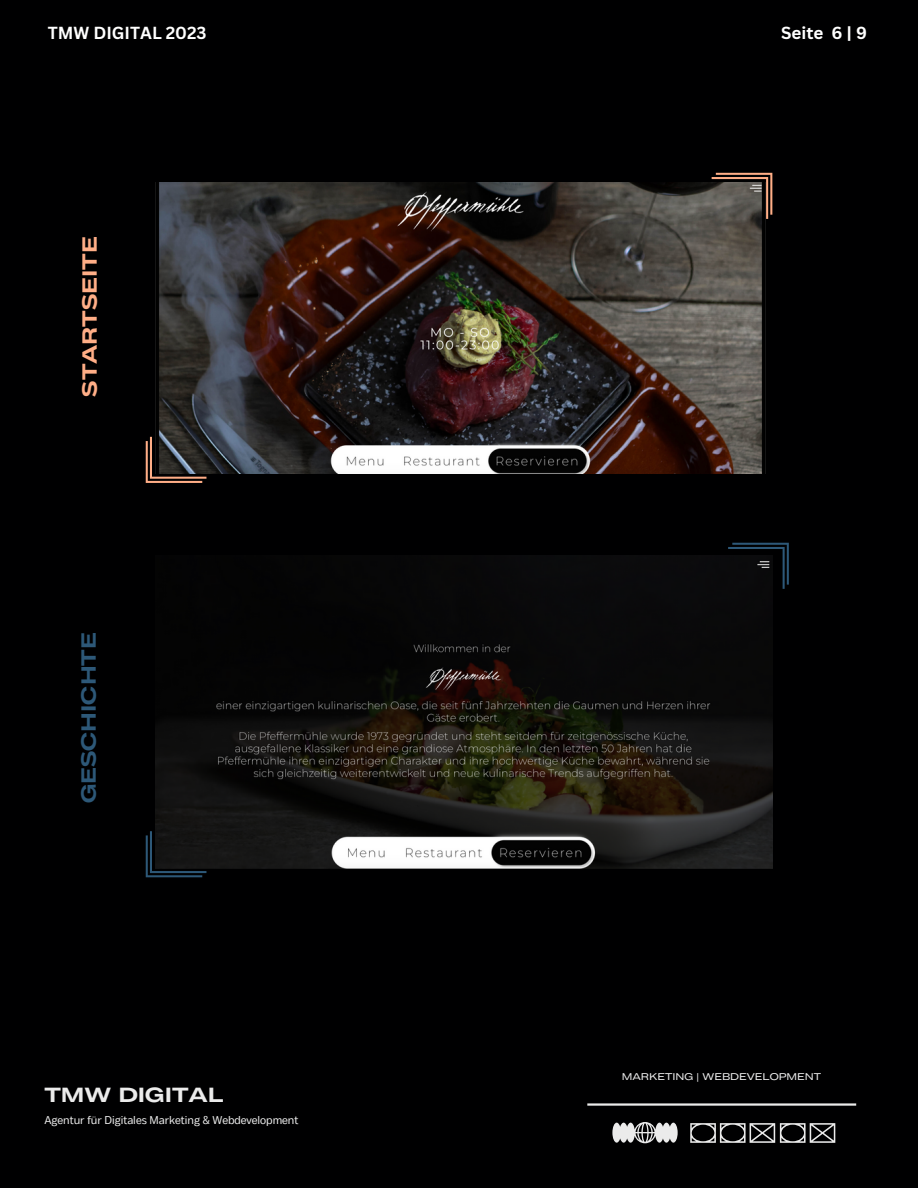
<style>
.page{position:relative;width:918px;height:1188px;background:#000001}
.page>*{position:absolute;margin:0;border:0;box-sizing:border-box;transform-origin:0 0}
.t1{font:700 20.55px "Body Text Large";color:#ebebeb}
.t2{font:700 20.55px "Body Text Large";color:#ffae87}
.t3{font:700 20.55px "Body Text Large";color:#2d5878}
.t4{font:700 16.95px "Canva Sans";color:#fff}
.t5{font:11.4px "Body Text";color:#ebebeb}
.t6{font:9.75px "Body Text Large";color:#ebebeb}
</style>
<div class="page">
<svg style="left:712px;top:173px;width:60px;height:46px"></svg>
<svg style="left:146px;top:437px;width:60px;height:46px"></svg>
<hr style="left:587px;top:1103px;width:269px;height:3px;background:#ebebeb">
<svg style="left:690px;top:1123px;width:145px;height:19px"></svg>
<svg style="left:612px;top:1122px;width:66px;height:21px"></svg>
<img style="left:156px;top:183px;width:609px;height:290px">
<img style="left:156px;top:555px;width:616px;height:313px">
<svg style="left:146px;top:831px;width:60px;height:46px"></svg>
<svg style="left:728px;top:543px;width:61px;height:46px"></svg>
<p class="t4" style="left:48px;top:21px;width:160px">TMW DIGITAL 2023</p>
<p class="t2" style="left:78px;top:397px;width:162px;rotate:-90deg">STARTSEITE</p>
<p class="t3" style="left:77px;top:803px;width:173px;rotate:-90deg">GESCHICHTE</p>
<p class="t1" style="left:44px;top:1083px;width:181px">TMW DIGITAL</p>
<p class="t5" style="left:44px;top:1114px;width:256px">Agentur für Digitales Marketing &amp; Webdevelopment</p>
<p class="t4" style="left:781px;top:21px;width:87px">Seite 6 | 9</p>
<p class="t6" style="left:622px;top:1071px;width:201px">MARKETING | WEBDEVELOPMENT</p>
</div>
